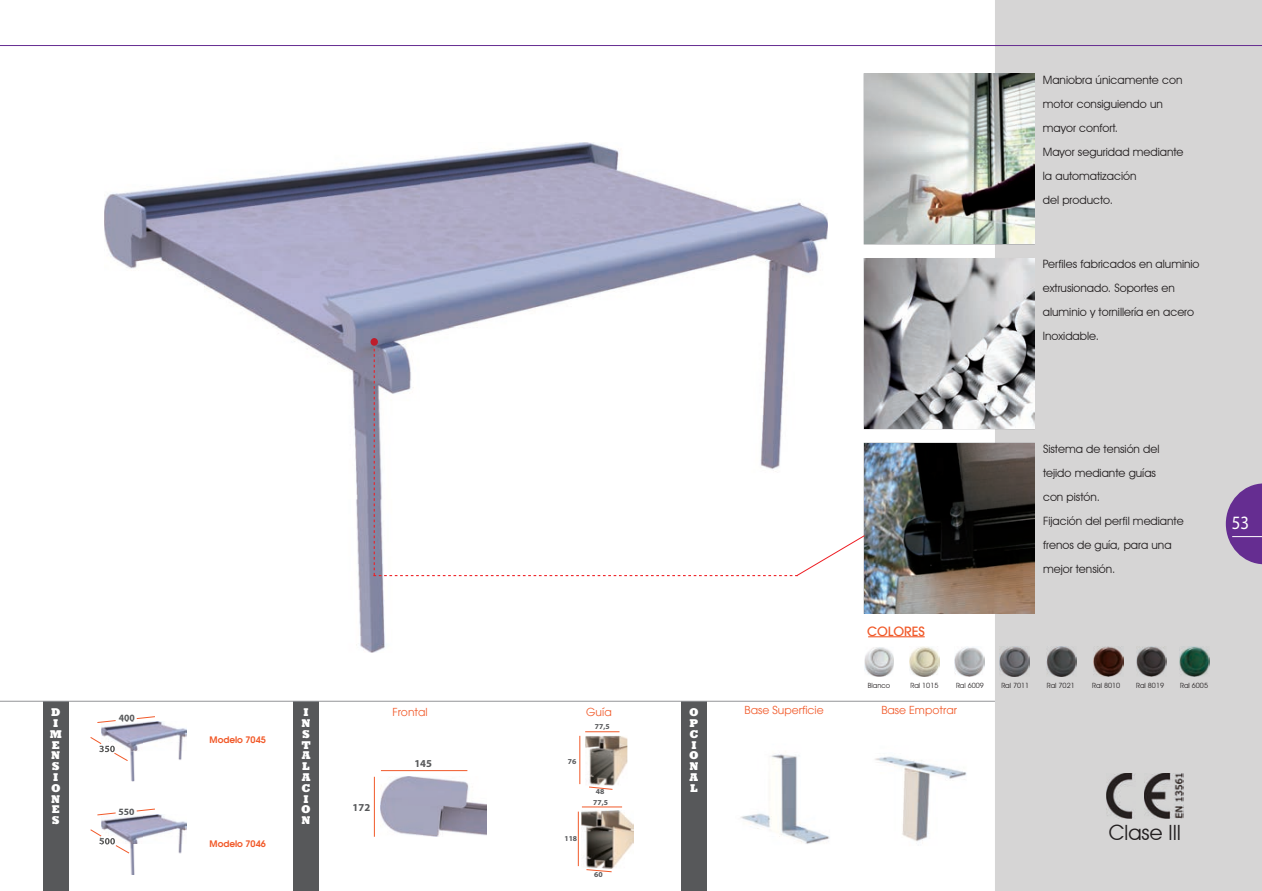
<style>
.page{position:relative;width:1262px;height:891px;background:#fff}
.page>*{position:absolute;margin:0;border:0;box-sizing:border-box;transform-origin:0 0}
.t1{font:21px "Avant Garde IT Cby BT";color:#231f20}
.t2{font:18.9px "Myriad Pro";color:#fff;scale:.89 1}
.t3{font:700 14.85px "Myriad Arabic";color:#57585a}
.t4{font:700 13.5px "Myriad Arabic";color:#57585a}
.t5{font:500 12.75px "Avant Garde LT";color:#f15929}
.t6{font:11.55px/24px "Avant Garde IT Cby BT";color:#231f20}
.t7{font:10.8px "Avant Garde";color:#f15929}
.t8{font:10.8px/10.8px "Roland";color:#fff}
.t9{font:700 10.5px "Myriad Arabic";color:#57585a}
.t10{font:600 9px "Avant Garde";color:#f15929}
.t11{font:7.2px "Avant Garde IT Cby BT";color:#231f20}
</style>
<div class="page">
<div style="left:994px;top:0;width:267px;height:890px;background:#d6d5d5"></div>
<svg style="left:1225px;top:483px;width:36px;height:81px;background:#8258a2"></svg>
<hr style="left:1231px;top:536px;width:30px;height:1px;background:#fff">
<img style="left:864px;top:74px;width:170px;height:170px">
<img style="left:864px;top:258px;width:170px;height:170px">
<div style="left:43px;top:701px;width:25px;height:189px;background:#57585a"></div>
<div style="left:293px;top:701px;width:25px;height:189px;background:#57585a"></div>
<div style="left:681px;top:701px;width:25px;height:189px;background:#57585a"></div>
<img style="left:1106px;top:773px;width:77px;height:45px">
<img style="left:740px;top:754px;width:90px;height:90px">
<img style="left:875px;top:756px;width:92px;height:86px">
<img style="left:864px;top:443px;width:170px;height:170px">
<img style="left:104px;top:142px;width:723px;height:510px">
<hr style="left:585px;top:731px;width:34px;height:1px;background:#f15929">
<hr style="left:579px;top:735px;width:1px;height:49px;background:#f15929">
<hr style="left:582px;top:806px;width:40px;height:1px;background:#f15929">
<hr style="left:578px;top:811px;width:1px;height:55px;background:#f15929">
<hr style="left:381px;top:770px;width:86px;height:1px;background:#f15929">
<hr style="left:374px;top:776px;width:1px;height:60px;background:#f15929">
<img style="left:585px;top:735px;width:42px;height:50px">
<img style="left:582px;top:810px;width:51px;height:58px">
<svg style="left:589px;top:786px;width:24px;height:3px"></svg>
<svg style="left:586px;top:869px;width:26px;height:3px"></svg>
<img style="left:101px;top:721px;width:85px;height:60px">
<img style="left:101px;top:745px;width:14px;height:7px">
<img style="left:101px;top:814px;width:85px;height:60px">
<img style="left:101px;top:837px;width:14px;height:7px">
<svg style="left:98px;top:716px;width:57px;height:6px"></svg>
<svg style="left:90px;top:736px;width:12px;height:8px"></svg>
<svg style="left:114px;top:752px;width:14px;height:9px"></svg>
<svg style="left:97px;top:812px;width:19px;height:3px"></svg>
<svg style="left:136px;top:808px;width:19px;height:3px"></svg>
<svg style="left:90px;top:829px;width:12px;height:7px"></svg>
<svg style="left:115px;top:844px;width:14px;height:9px"></svg>
<img style="left:380px;top:776px;width:106px;height:60px">
<img style="left:864px;top:647px;width:29px;height:29px">
<img style="left:909px;top:647px;width:29px;height:29px">
<img style="left:999px;top:647px;width:30px;height:29px">
<hr style="left:868px;top:636px;width:56px;height:1px;background:#f15929">
<img style="left:1093px;top:647px;width:29px;height:29px">
<img style="left:1136px;top:647px;width:30px;height:29px">
<img style="left:1179px;top:647px;width:30px;height:29px">
<img style="left:1046px;top:647px;width:30px;height:29px">
<img style="left:954px;top:647px;width:30px;height:29px">
<div style="left:370px;top:338px;width:8px;height:8px;background:#be1d2c;border-radius:50%"></div>
<svg style="left:372px;top:346px;width:493px;height:230px"></svg>
<hr style="left:0;top:701px;width:994px;height:1px;background:#939598">
<hr style="left:0;top:45px;width:1261px;height:1px;background:#652d91">
<p class="t6" style="left:1042px;top:67px;width:142px">Maniobra únicamente con motor consiguiendo un mayor confort.<br>Mayor seguridad mediante la automatización<br>del producto.</p>
<p class="t6" style="left:1042px;top:252px;width:158px">Perfiles fabricados en aluminio extrusionado. Soportes en aluminio y tornillería en acero<br>Inoxidable.</p>
<p class="t5" style="left:867px;top:623px;width:59px">COLORES</p>
<p class="t6" style="left:1042px;top:437px;width:142px">Sistema de tensión del tejido mediante guías<br>con pistón.<br>Fijación del perfil mediante frenos de guía, para una mejor tensión.</p>
<p class="t11" style="left:867px;top:680px;width:24px">Blanco</p>
<p class="t11" style="left:910px;top:680px;width:29px">Ral 1015</p>
<p class="t11" style="left:955px;top:680px;width:29px">Ral 6009</p>
<p class="t11" style="left:1001px;top:680px;width:29px">Ral 7011</p>
<p class="t11" style="left:1046px;top:680px;width:29px">Ral 7021</p>
<p class="t11" style="left:1092px;top:680px;width:29px">Ral 8010</p>
<p class="t11" style="left:1136px;top:680px;width:29px">Ral 8019</p>
<p class="t11" style="left:1179px;top:680px;width:29px">Ral 6005</p>
<p class="t8" style="left:50px;top:707px;width:13px;text-align:center">D<br>I<br>M<br>E<br>N<br>S<br>I<br>O<br>N<br>E<br>S</p>
<p class="t8" style="left:301px;top:707px;width:10px">I<br>N<br>S<br>T<br>A<br>L<br>A<br>C<br>I<br>O<br>N</p>
<p class="t8" style="left:689px;top:707px;width:10px">O<br>P<br>C<br>I<br>O<br>N<br>A<br>L</p>
<p class="t7" style="left:744px;top:704px;width:81px">Base Superficie</p>
<p class="t7" style="left:881px;top:704px;width:77px">Base Empotrar</p>
<p class="t7" style="left:392px;top:705px;width:37px">Frontal</p>
<p class="t7" style="left:586px;top:705px;width:27px">Guía</p>
<p class="t4" style="left:119px;top:708px;width:18px">400</p>
<p class="t9" style="left:595px;top:718px;width:16px">77,5</p>
<p class="t10" style="left:209px;top:733px;width:58px">Modelo 7045</p>
<p class="t9" style="left:568px;top:754px;width:10px">76</p>
<p class="t3" style="left:414px;top:753px;width:19px">145</p>
<p class="t9" style="left:596px;top:783px;width:10px">48</p>
<p class="t9" style="left:593px;top:795px;width:16px">77,5</p>
<p class="t3" style="left:352px;top:797px;width:19px">172</p>
<p class="t4" style="left:118px;top:802px;width:18px">550</p>
<p class="t10" style="left:209px;top:837px;width:58px">Modelo 7046</p>
<p class="t9" style="left:564px;top:831px;width:14px">118</p>
<p class="t9" style="left:594px;top:867px;width:10px">60</p>
<h1 class="t1" style="left:1108px;top:819px;width:74px">Clase III</h1>
<h2 class="t2" style="left:1231px;top:511px;width:21px">53</h2>
</div>
